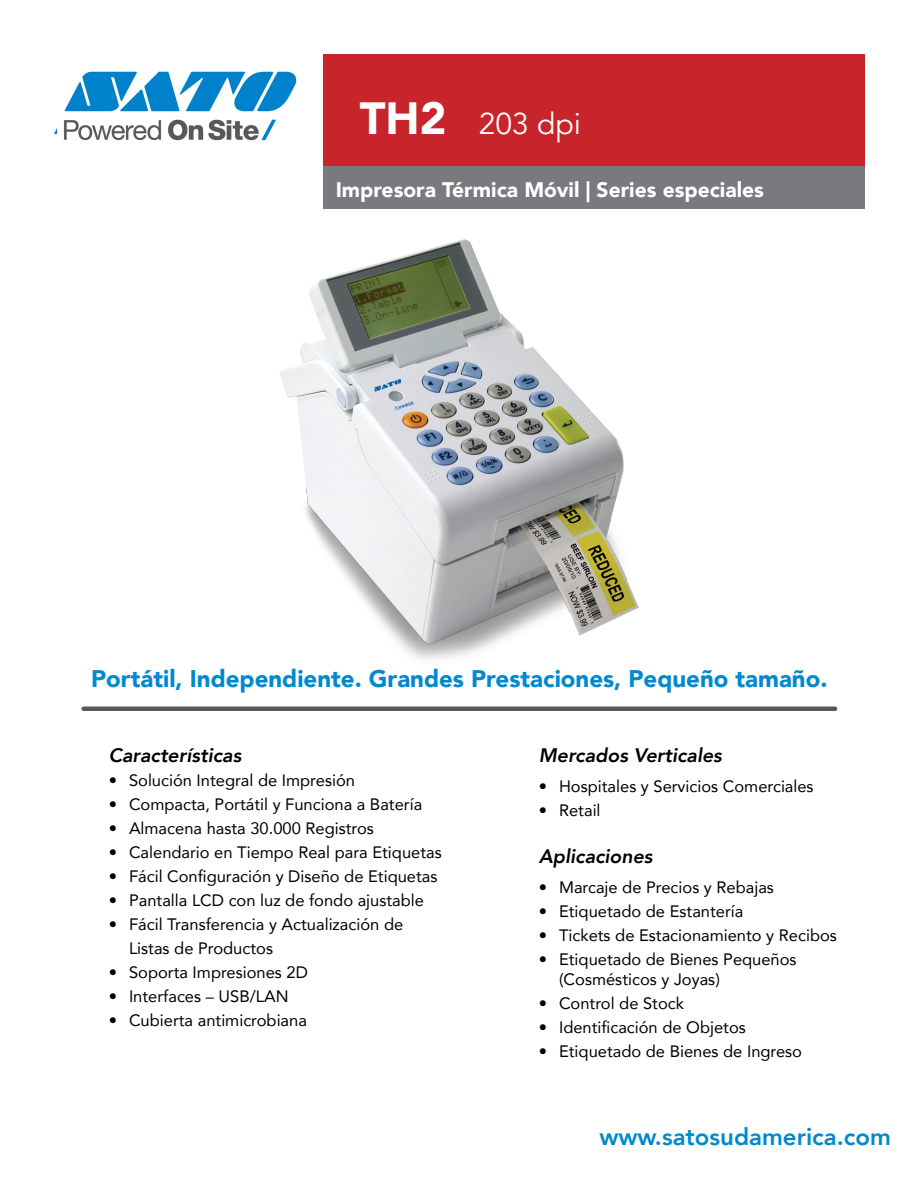
<style>
.page{position:relative;width:918px;height:1188px;background:#fff}
.page>*{position:absolute;margin:0;border:0;box-sizing:border-box;transform-origin:0 0}
.t1{font:30px "Avenir";color:#fff}
.t2{font:900 24px "Avenir";color:#0089cf}
.t3{font:800 24px "Avenir";color:#0089cf}
.t4{font:900 21px "Avenir";color:#fff}
.t5{font:italic 800 19.5px "Avenir";color:#000}
.t6{font:16.5px/24px "Avenir";color:#000}
.s1{font-weight:900;font-size:45px}
</style>
<div class="page">
<div style="left:323px;top:54px;width:541px;height:112px;background:#c8242b"></div>
<div style="left:84px;top:706px;width:751px;height:5px;background:#57585a"></div>
<div style="left:323px;top:166px;width:541px;height:43px;background:#787a7d"></div>
<img style="left:279px;top:239px;width:360px;height:421px">
<img style="left:63px;top:71px;width:234px;height:70px">
<p class="t1" style="left:360px;top:106px;width:223px"><span class="s1">TH2</span> 203 dpi</p>
<p class="t4" style="left:336px;top:172px;width:430px">Impresora Térmica Móvil | Series especiales</p>
<p class="t2" style="left:91px;top:658px;width:738px">Portátil, Independiente. Grandes Prestaciones, Pequeño tamaño.</p>
<p class="t5" style="left:109px;top:743px;width:134px">Características</p>
<p class="t6" style="left:109px;top:768px;width:248px">• Solución Integral de Impresión</p>
<p class="t6" style="left:109px;top:792px;width:315px">• Compacta, Portátil y Funciona a Batería</p>
<p class="t6" style="left:109px;top:816px;width:267px">• Almacena hasta 30.000 Registros</p>
<p class="t6" style="left:109px;top:840px;width:334px">• Calendario en Tiempo Real para Etiquetas</p>
<p class="t6" style="left:109px;top:864px;width:330px">• Fácil Configuración y Diseño de Etiquetas</p>
<p class="t6" style="left:109px;top:888px;width:317px">• Pantalla LCD con luz de fondo ajustable</p>
<p class="t6" style="left:129px;top:912px;width:276px;text-indent:-20px">• Fácil Transferencia y Actualización de<br>Listas de Productos</p>
<p class="t6" style="left:109px;top:960px;width:201px">• Soporta Impresiones 2D</p>
<p class="t6" style="left:109px;top:984px;width:181px">• Interfaces – USB/LAN</p>
<p class="t6" style="left:109px;top:1008px;width:200px">• Cubierta antimicrobiana</p>
<p class="t5" style="left:539px;top:743px;width:185px">Mercados Verticales</p>
<p class="t6" style="left:539px;top:774px;width:276px">• Hospitales y Servicios Comerciales</p>
<p class="t6" style="left:539px;top:798px;width:63px">• Retail</p>
<p class="t5" style="left:539px;top:845px;width:115px">Aplicaciones</p>
<p class="t6" style="left:539px;top:875px;width:237px">• Marcaje de Precios y Rebajas</p>
<p class="t6" style="left:539px;top:899px;width:206px">• Etiquetado de Estantería</p>
<p class="t6" style="left:539px;top:923px;width:300px">• Tickets de Estacionamiento y Recibos</p>
<p class="t6" style="left:559px;top:949px;width:239px;line-height:19.5px;text-indent:-20px">• Etiquetado de Bienes Pequeños (Cosmésticos y Joyas)</p>
<p class="t6" style="left:539px;top:990px;width:147px">• Control de Stock</p>
<p class="t6" style="left:539px;top:1014px;width:209px">• Identificación de Objetos</p>
<p class="t6" style="left:539px;top:1038px;width:265px">• Etiquetado de Bienes de Ingreso</p>
<p class="t3" style="left:599px;top:1115px;width:293px">www.satosudamerica.com</p>
</div>
